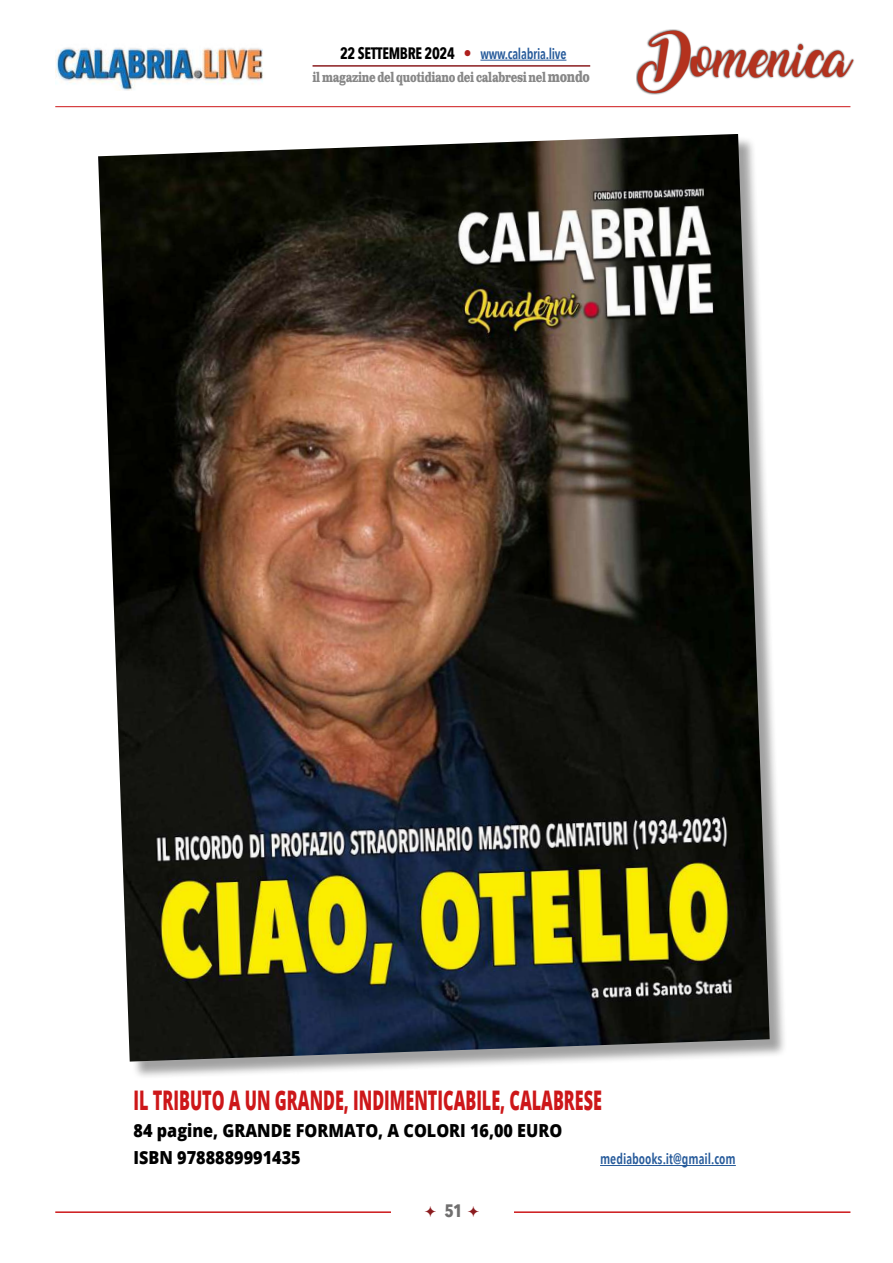
<style>
.page{position:relative;width:893px;height:1263px;background:#fff}
.page>*{position:absolute;margin:0;border:0;box-sizing:border-box;transform-origin:0 0}
.t1{font:34.5px "Amarillo";color:#b4321e}
.t2{font:800 27px "Open Sans";color:#cd1719;scale:.6 1}
.t3{font:800 18px/27px "Open Sans";color:#000;scale:.9 1}
.t4{font:700 18px "Avenir Next Condensed";color:#706f6f}
.t5{font:600 15px "Avenir Next Condensed";letter-spacing:-.02em;color:#275b9b;scale:.9 1}
.t6{font:600 15px "Avenir Next Condensed";color:#275b9b;scale:.9 1}
.t7{font:700 13.5px "Clarendon Text Pro";letter-spacing:-.03em;color:#878787;scale:.75 1}
.s1{font-weight:700;font-size:16.5px;color:#000}
.s2{font-family:"Clarendon Text Pro";font-weight:700;font-size:16.5px;color:#af1f1d}
.s3{font-size:15px}
</style>
<div class="page">
<img style="left:55px;top:47px;width:208px;height:44px">
<hr style="left:55px;top:106px;width:795px;height:1px;background:#cd1719">
<div style="left:636px;top:29px;width:219px;height:66px;background:#000;opacity:.75"></div>
<hr style="left:480px;top:60px;width:86px;height:1px;background:#275b9b">
<hr style="left:313px;top:65px;width:277px;height:2px;background:#8b1c1f">
<hr style="left:55px;top:1211px;width:795px;height:2px;background:#cd1719">
<div style="left:391px;top:1199px;width:122px;height:29px;background:#fff"></div>
<div style="left:101px;top:136px;width:687px;height:944px;background:#000;opacity:.37"></div>
<img style="left:98px;top:134px;width:672px;height:927px">
<hr style="left:600px;top:1165px;width:136px;height:1px;background:#275b9b">
<p class="t5" style="left:340px;top:41px;width:253px"><span class="s1">22 SETTEMBRE 2024</span> <span class="s2">•</span> www.calabria.live</p>
<p class="t7" style="left:313px;top:69px;width:371px">il magazine del quotidiano dei calabresi nel <span class="s3">mondo</span></p>
<h1 class="t1" style="left:643px;top:45px;width:209px">Domenica</h1>
<h2 class="t2" style="left:134px;top:1080px;width:782px">IL TRIBUTO A UN GRANDE, INDIMENTICABILE, CALABRESE</h2>
<p class="t3" style="left:134px;top:1116px;width:478px">84 pagine, GRANDE FORMATO, A COLORI 16,00 EURO<br>ISBN 9788889991435</p>
<p class="t6" style="left:600px;top:1146px;width:152px">mediabooks.it@gmail.com</p>
<p class="t4" style="left:445px;top:1200px;width:20px">51</p>
</div>
